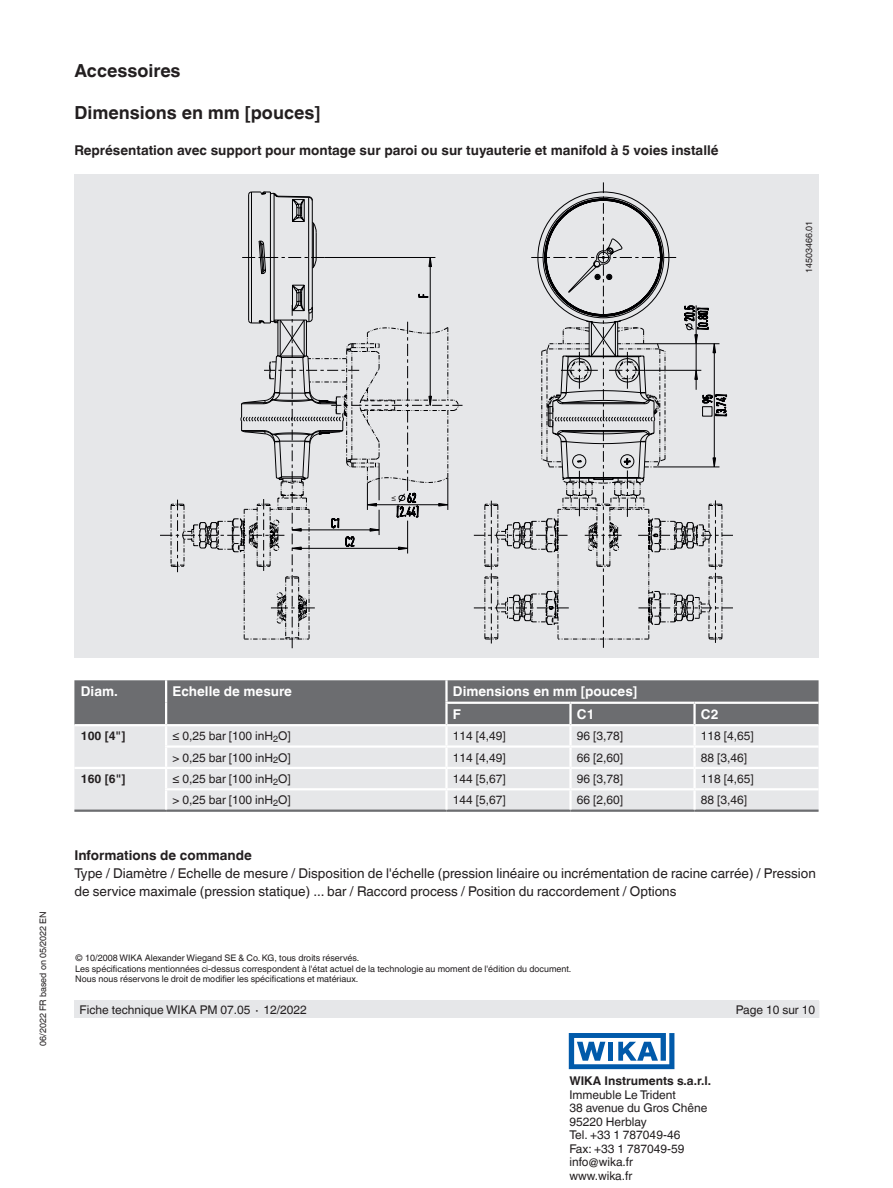
<style>
.page{position:relative;width:893px;height:1188px;background:#fff}
.page>*{position:absolute;margin:0;border:0;box-sizing:border-box;transform-origin:0 0}
.t1{font:700 18px "Helvetica World";color:#231f20}
.t2{font:13.5px/18px "Helvetica World";color:#231f20}
.t3{font:700 13.5px "Helvetica World";color:#231f20}
.t4{font:700 13.5px/22.5px "Helvetica World";color:#fff}
.t5{font:12.75px "Helvetica World";color:#231f20}
.t6{font:12px/13.5px "Helvetica World";color:#231f20}
.t7{font:700 12px "Helvetica World";color:#231f20}
.t8{font:9px/10.5px "Helvetica World";color:#231f20}
</style>
<div class="page">
<div style="left:74px;top:1000px;width:745px;height:18px;background:#e6e7e9"></div>
<svg style="left:569px;top:1033px;width:105px;height:36px"></svg>
<svg style="left:74px;top:788px;width:745px;height:22px;background:#e3e4e6"></svg>
<hr style="left:74px;top:810px;width:92px;height:2px;background:#6c6d70">
<hr style="left:166px;top:810px;width:280px;height:2px;background:#6c6d70">
<hr style="left:446px;top:810px;width:124px;height:2px;background:#6c6d70">
<hr style="left:570px;top:810px;width:124px;height:2px;background:#6c6d70">
<hr style="left:694px;top:810px;width:125px;height:2px;background:#6c6d70">
<hr style="left:165px;top:788px;width:281px;height:2px;background:#fff">
<hr style="left:446px;top:788px;width:124px;height:2px;background:#fff">
<hr style="left:445px;top:790px;width:3px;height:20px;background:#fff">
<hr style="left:570px;top:788px;width:124px;height:2px;background:#fff">
<hr style="left:569px;top:790px;width:3px;height:20px;background:#fff">
<hr style="left:694px;top:788px;width:125px;height:2px;background:#fff">
<hr style="left:693px;top:790px;width:3px;height:20px;background:#fff">
<svg style="left:74px;top:680px;width:745px;height:108px;background:#b7b8ba"></svg>
<hr style="left:165px;top:790px;width:2px;height:20px;background:#fff">
<hr style="left:446px;top:724px;width:124px;height:2px;background:#fff">
<hr style="left:570px;top:724px;width:124px;height:2px;background:#fff">
<hr style="left:694px;top:724px;width:125px;height:2px;background:#fff">
<div style="left:74px;top:174px;width:745px;height:484px;background:#e6e7e9"></div>
<svg style="left:160px;top:182px;width:573px;height:466px"></svg>
<h1 class="t1" style="left:74px;top:60px;width:108px">Accessoires</h1>
<h1 class="t1" style="left:74px;top:102px;width:247px">Dimensions en mm [pouces]</h1>
<p class="t3" style="left:74px;top:142px;width:646px">Représentation avec support pour montage sur paroi ou sur tuyauterie et manifold à 5 voies installé</p>
<p class="t8" style="left:804px;top:273px;width:54px;rotate:-90deg">14503466.01</p>
<p class="t5" style="left:392px;top:494px;width:6px">≤</p>
<p class="t8" style="left:38px;top:1046px;width:136px;rotate:-90deg">06/2022 FR based on 05/2022 EN</p>
<p class="t4" style="left:81px;top:680px;width:39px">Diam.</p>
<p class="t4" style="left:172px;top:680px;width:121px">Echelle de mesure</p>
<p class="t4" style="left:453px;top:680px;width:186px">Dimensions en mm [pouces]<br>F</p>
<p class="t4" style="left:577px;top:703px;width:19px">C1</p>
<p class="t4" style="left:701px;top:703px;width:19px">C2</p>
<p class="t7" style="left:81px;top:729px;width:46px">100 [4"]</p>
<p class="t6" style="left:172px;top:729px;width:120px">≤ 0,25 bar [100 inH<sub>2</sub>O]</p>
<p class="t6" style="left:453px;top:729px;width:54px">114 [4,49]</p>
<p class="t6" style="left:577px;top:729px;width:48px">96 [3,78]</p>
<p class="t6" style="left:701px;top:729px;width:54px">118 [4,65]</p>
<p class="t6" style="left:172px;top:751px;width:120px">&gt; 0,25 bar [100 inH<sub>2</sub>O]</p>
<p class="t6" style="left:453px;top:751px;width:54px">114 [4,49]</p>
<p class="t6" style="left:577px;top:751px;width:48px">66 [2,60]</p>
<p class="t6" style="left:701px;top:751px;width:48px">88 [3,46]</p>
<p class="t7" style="left:81px;top:772px;width:46px">160 [6"]</p>
<p class="t6" style="left:172px;top:772px;width:120px">≤ 0,25 bar [100 inH<sub>2</sub>O]</p>
<p class="t6" style="left:453px;top:772px;width:54px">144 [5,67]</p>
<p class="t6" style="left:577px;top:772px;width:48px">96 [3,78]</p>
<p class="t6" style="left:701px;top:772px;width:54px">118 [4,65]</p>
<p class="t6" style="left:172px;top:793px;width:120px">&gt; 0,25 bar [100 inH<sub>2</sub>O]</p>
<p class="t6" style="left:453px;top:793px;width:54px">144 [5,67]</p>
<p class="t6" style="left:577px;top:793px;width:48px">66 [2,60]</p>
<p class="t6" style="left:701px;top:793px;width:48px">88 [3,46]</p>
<p class="t3" style="left:74px;top:848px;width:179px">Informations de commande</p>
<p class="t2" style="left:74px;top:864px;width:743px">Type / Diamètre / Echelle de mesure / Disposition de l'échelle (pression linéaire ou incrémentation de racine carrée) / Pression de service maximale (pression statique) ... bar / Raccord process / Position du raccordement / Options</p>
<p class="t8" style="left:75px;top:953px;width:498px">© 10/2008 WIKA Alexander Wiegand SE &amp; Co. KG, tous droits réservés.<br>Les spécifications mentionnées ci-dessus correspondent à l'état actuel de la technologie au moment de l'édition du document.<br>Nous nous réservons le droit de modifier les spécifications et matériaux.</p>
<p class="t6" style="left:80px;top:1003px;width:229px">Fiche technique WIKA PM 07.05 ∙ 12/2022</p>
<p class="t6" style="left:736px;top:1003px;width:81px">Page 10 sur 10</p>
<p class="t7" style="left:569px;top:1074px;width:143px">WIKA Instruments s.a.r.l.</p>
<p class="t6" style="left:569px;top:1088px;width:139px">Immeuble Le Trident<br>38 avenue du Gros Chêne<br>95220 Herblay<br>Tel. +33 1 787049-46<br>Fax: +33 1 787049-59 info@wika.fr<br>www.wika.fr</p>
</div>
